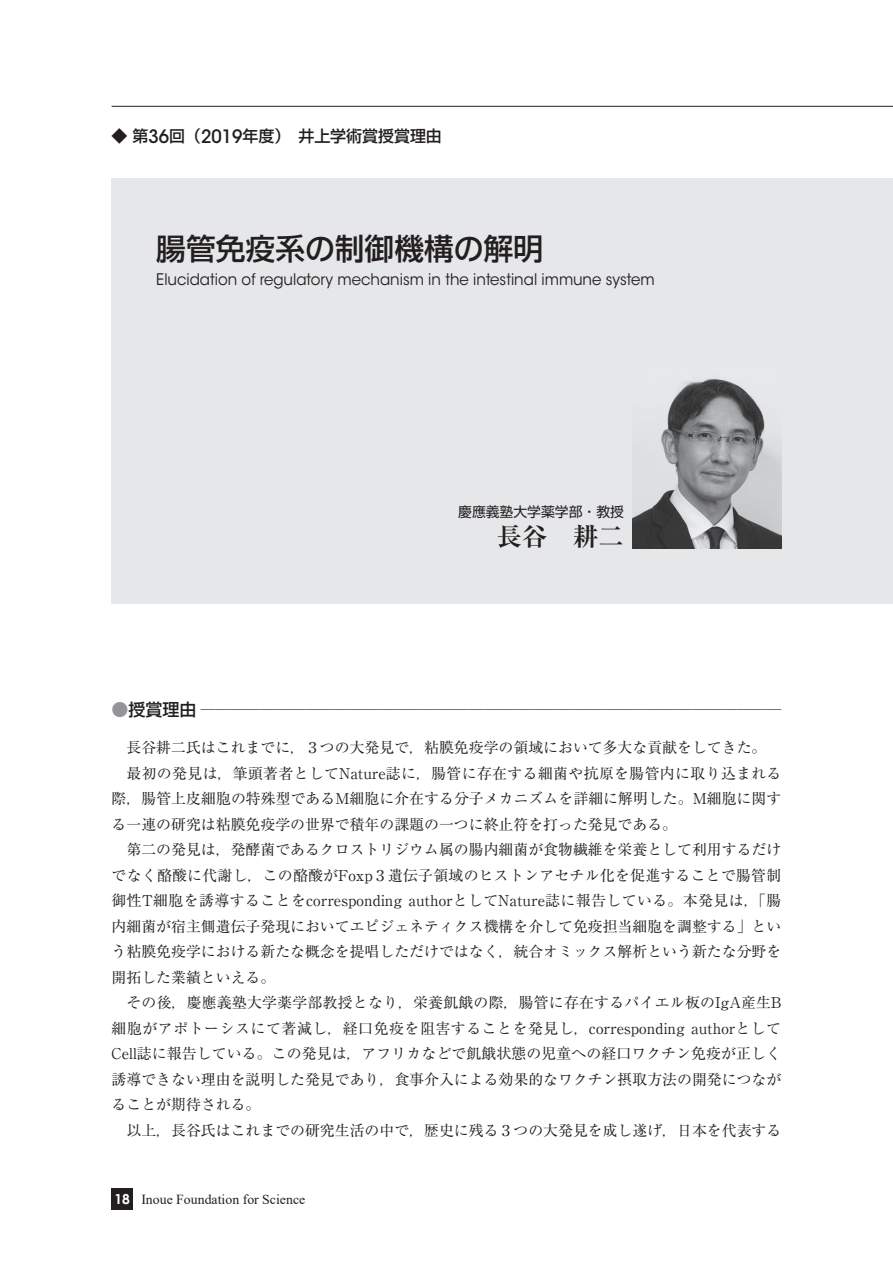
<style>
.page{position:relative;width:893px;height:1263px;background:#fff}
.page>*{position:absolute;margin:0;border:0;box-sizing:border-box;transform-origin:0 0}
.t1{font:500 29.7px "Shin Go Pro";color:#231f20}
.t2{font:700 25.5px "Ryumin Pro";color:#231f20}
.t3{font:15.9px "ITC Avant Garde Std";color:#231f20;scale:.94 1}
.t4{font:500 15.9px "Shin Go Pro";color:#231f20}
.t5{font:14.85px "Ryumin Pro";color:#231f20}
.t6{font:14.85px "Ryumin Pro";letter-spacing:.04em;color:#231f20}
.t7{font:14.85px "Ryumin Pro";letter-spacing:.025em;color:#231f20}
.t8{font:13.8px "Times New Roman";color:#231f20}
.t9{font:13.8px "Shin Go Pro";color:#231f20}
.s1{font-family:"ITC Avant Garde Std";font-size:18.3px}
.s2{font-family:"Typelabo N Std"}
.s3{font-family:"Shin Go Pro";font-weight:500;font-size:16.95px;color:#939598}
.s4{font-family:"Shin Go Pro";font-weight:500;font-size:16.95px}
.s5{font-family:"Shin Go Pro";font-weight:500}
.s6{font-family:"Century Gothic";font-weight:700;color:#fff}
</style>
<div class="page">
<hr style="left:112px;top:106px;width:781px;height:1px;background:#231f20">
<div style="left:112px;top:1188px;width:21px;height:22px;background:#231f20"></div>
<div style="left:112px;top:179px;width:781px;height:425px;background:#e6e7e9"></div>
<img style="left:632px;top:378px;width:149px;height:171px">
<p class="t4" style="left:112px;top:122px;width:332px">◆ 第<span class="s1">36</span>回（<span class="s1">2019</span>年度）　井上学術賞授賞理由</p>
<h1 class="t1" style="left:156px;top:224px;width:388px">腸管免疫系<span class="s2">の</span>制御機構<span class="s2">の</span>解明</h1>
<p class="t3" style="left:156px;top:270px;width:532px">Elucidation of regulatory mechanism in the intestinal immune system</p>
<p class="t9" style="left:458px;top:501px;width:167px">慶應義塾大学薬学部・教授</p>
<h2 class="t2" style="left:496px;top:516px;width:129px">長谷　耕二</h2>
<p class="t5" style="left:112px;top:697px;width:671px"><span class="s3">●</span><span class="s4">授賞理由</span> <span class="s5">─</span>──────────────────────────────────────</p>
<p class="t5" style="left:126px;top:736px;width:641px">長谷耕二氏はこれまでに，３つの大発見で，粘膜免疫学の領域において多大な貢献をしてきた。</p>
<p class="t7" style="left:126px;top:761px;width:656px">最初の発見は，筆頭著者としてNature誌に，腸管に存在する細菌や抗原を腸管内に取り込まれる</p>
<p class="t5" style="left:112px;top:787px;width:671px">際，腸管上皮細胞の特殊型であるM細胞に介在する分子メカニズムを詳細に解明した。M細胞に関す</p>
<p class="t5" style="left:112px;top:812px;width:567px">る一連の研究は粘膜免疫学の世界で積年の課題の一つに終止符を打った発見である。</p>
<p class="t5" style="left:126px;top:838px;width:656px">第二の発見は，発酵菌であるクロストリジウム属の腸内細菌が食物繊維を栄養として利用するだけ</p>
<p class="t5" style="left:112px;top:863px;width:671px">でなく酪酸に代謝し，この酪酸がFoxp３遺伝子領域のヒストンアセチル化を促進することで腸管制</p>
<p class="t5" style="left:112px;top:889px;width:671px">御性T細胞を誘導することをcorresponding authorとしてNature誌に報告している。本発見は，「腸</p>
<p class="t5" style="left:112px;top:914px;width:671px">内細菌が宿主側遺伝子発現においてエピジェネティクス機構を介して免疫担当細胞を調整する」とい</p>
<p class="t5" style="left:112px;top:940px;width:671px">う粘膜免疫学における新たな概念を提唱しただけではなく，統合オミックス解析という新たな分野を</p>
<p class="t5" style="left:112px;top:965px;width:165px">開拓した業績といえる。</p>
<p class="t5" style="left:126px;top:991px;width:656px">その後，慶應義塾大学薬学部教授となり，栄養飢餓の際，腸管に存在するパイエル板のIgA産生B</p>
<p class="t6" style="left:112px;top:1016px;width:671px">細胞がアポトーシスにて著減し，経口免疫を阻害することを発見し，corresponding authorとして</p>
<p class="t5" style="left:112px;top:1042px;width:671px">Cell誌に報告している。この発見は，アフリカなどで飢餓状態の児童への経口ワクチン免疫が正しく</p>
<p class="t5" style="left:112px;top:1067px;width:671px">誘導できない理由を説明した発見であり，食事介入による効果的なワクチン摂取方法の開発につなが</p>
<p class="t5" style="left:112px;top:1093px;width:150px">ることが期待される。</p>
<p class="t5" style="left:126px;top:1118px;width:656px">以上，長谷氏はこれまでの研究生活の中で，歴史に残る３つの大発見を成し遂げ，日本を代表する</p>
<p class="t8" style="left:115px;top:1189px;width:192px"><span class="s6">18</span> Inoue Foundation for Science</p>
</div>
